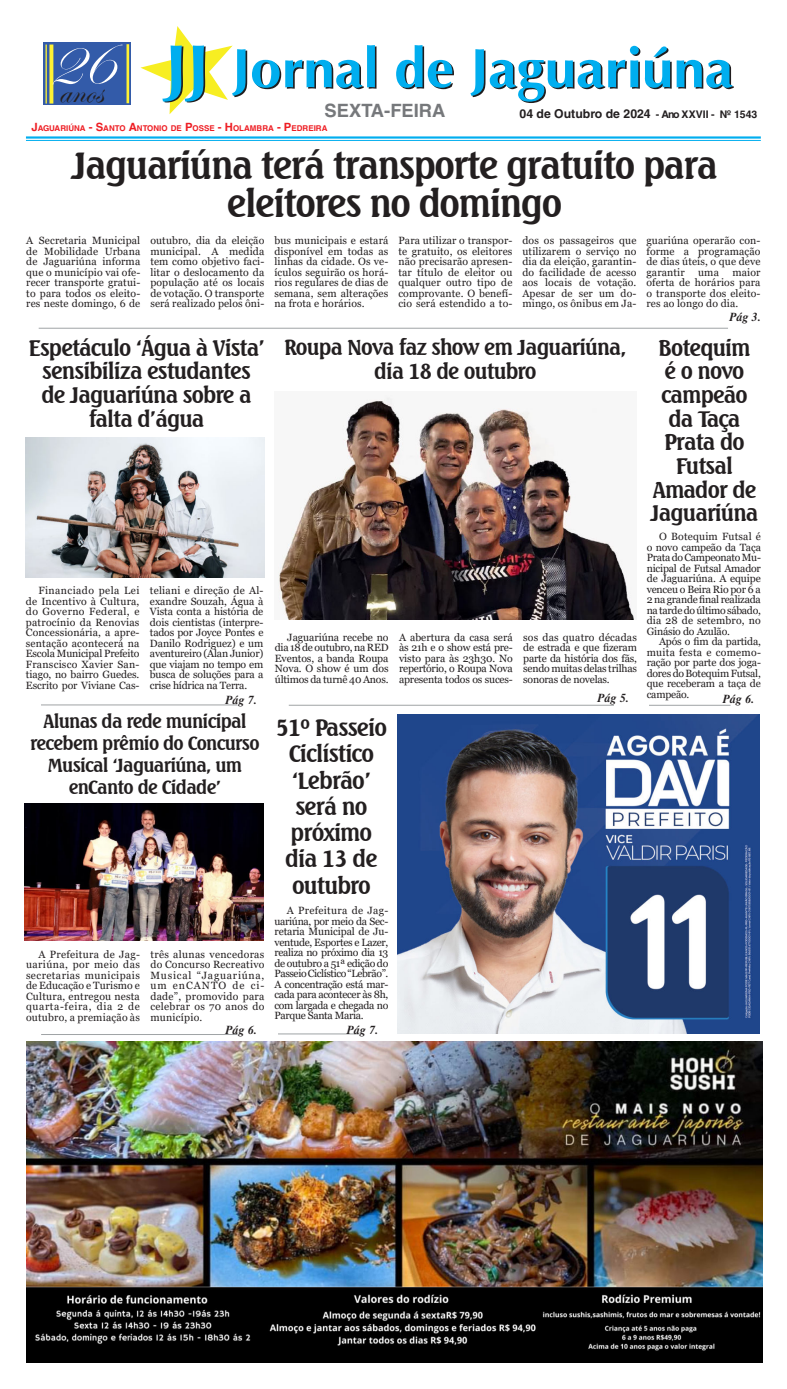
<style>
.page{position:relative;width:787px;height:1389px;background:#fff}
.page>*{position:absolute;margin:0;border:0;box-sizing:border-box;transform-origin:0 0}
.t1{font:700 36.75px/37.6px "Seagull BT";letter-spacing:-.04em;color:#231f20;text-align:center}
.t2{font:36.14px "Edwardian Script ITC";color:#231f20}
.t3{font:700 22.75px/26.2px "Seagull BT";letter-spacing:-.04em;color:#231f20;text-align:center}
.t4{font:700 21.88px/23.6px "Seagull BT";letter-spacing:-.04em;color:#231f20;text-align:center}
.t5{font:700 21px/23.6px "Seagull BT";letter-spacing:-.04em;color:#231f20;text-align:center}
.t6{font:700 18.38px/21.9px "Seagull BT";letter-spacing:-.04em;color:#231f20;text-align:center}
.t7{font:700 18.38px "Helvetica";color:#76787b}
.t8{font:700 12.25px "Helvetica";color:#231f20}
.t9{font:italic 700 12.25px "Times";letter-spacing:.02em;color:#231f20;scale:.95 1}
.t10{font:10.5px/10.5px "Georgia";letter-spacing:.01em;color:#231f20;text-align:justify}
.t11{font:700 7.96px "Helvetica";color:#ee1d23}
.s1{font-size:10.5px}
.s2{font-size:11.38px}
</style>
<div class="page">
<svg style="left:140px;top:26px;width:593px;height:88px"></svg>
<hr style="left:26px;top:136px;width:734px;height:3px;background:#00aeef">
<hr style="left:26px;top:140px;width:734px;height:1px;background:#00aeef">
<div style="left:44px;top:43px;width:87px;height:62px;background:#335ba9"></div>
<svg style="left:49px;top:45px;width:4px;height:59px"></svg>
<hr style="left:45px;top:45px;width:2px;height:59px;background:#fef233">
<hr style="left:126px;top:44px;width:3px;height:59px;background:#fef233">
<hr style="left:39px;top:328px;width:688px;height:1px;background:#9fa3a5">
<hr style="left:289px;top:705px;width:324px;height:1px;background:#9fa3a5">
<hr style="left:648px;top:705px;width:82px;height:1px;background:#9fa3a5">
<hr style="left:278px;top:1034px;width:81px;height:1px;background:#9fa3a5">
<hr style="left:41px;top:1034px;width:196px;height:1px;background:#9fa3a5">
<hr style="left:41px;top:705px;width:196px;height:1px;background:#9fa3a5">
<img style="left:397px;top:714px;width:361px;height:320px">
<img style="left:27px;top:1041px;width:735px;height:322px">
<img style="left:278px;top:397px;width:357px;height:223px">
<img style="left:26px;top:438px;width:239px;height:140px">
<img style="left:25px;top:803px;width:238px;height:138px">
<h2 class="t2" style="left:47px;top:69px;width:65px"><sup>26</sup>anos</h2>
<h3 class="t7" style="left:324px;top:100px;width:122px">SEXTA-FEIRA</h3>
<p class="t8" style="left:519px;top:106px;width:239px">04 de Outubro de 2024 <span class="s1">- Ano XXVII - Nº 1543</span></p>
<p class="t11" style="left:31px;top:124px;width:297px"><span class="s2">J</span>AGUARIÚNA <span class="s2">- S</span>ANTO <span class="s2">A</span>NTONIO DE <span class="s2">P</span>OSSE <span class="s2">- H</span>OLAMBRA <span class="s2">- P</span>EDREIRA</p>
<h1 class="t1" style="left:71px;top:150px;width:647px">Jaguariúna terá transporte gratuito para eleitores no domingo</h1>
<p class="t10" style="left:26px;top:235px;width:115px">A Secretaria Municipal de Mobilidade Urbana de Jaguariúna informa que o município vai ofe&shy;recer transporte gratui&shy;to para todos os eleito&shy;res neste domingo, 6 de</p>
<p class="t10" style="left:150px;top:235px;width:115px">outubro, dia da eleição municipal. A medida tem como objetivo faci&shy;litar o deslocamento da população até os locais de votação. O transporte será realizado pelos ôni-</p>
<p class="t10" style="left:274px;top:235px;width:115px">bus municipais e estará disponível em todas as linhas da cidade. Os ve&shy;ículos seguirão os horá&shy;rios regulares de dias de semana, sem alterações na frota e horários.</p>
<p class="t10" style="left:398px;top:235px;width:115px">Para utilizar o transpor&shy;te gratuito, os eleitores não precisarão apresen&shy;tar título de eleitor ou qualquer outro tipo de comprovante. O benefí&shy;cio será estendido a to-</p>
<p class="t10" style="left:522px;top:235px;width:115px">dos os passageiros que utilizarem o serviço no dia da eleição, garantin&shy;do facilidade de acesso aos locais de votação.<br>Apesar de ser um do&shy;mingo, os ônibus em Ja-</p>
<p class="t10" style="left:646px;top:235px;width:115px">guariúna operarão con&shy;forme a programação de dias úteis, o que deve garantir</p>
<p class="t10" style="left:646px;top:267px;width:115px;text-indent:86px">maior oferta de horários para o transporte dos eleito&shy;res ao longo do dia.</p>
<p class="t10" style="left:698px;top:267px;width:22px">uma</p>
<h3 class="t4" style="left:28px;top:338px;width:238px">Espetáculo ‘Água à Vista’ sensibiliza estudantes de Jaguariúna sobre a falta d’água</h3>
<p class="t10" style="left:26px;top:585px;width:115px;text-indent:12px">Financiado pela Lei de Incentivo à Cultura, do Governo Federal, e patrocínio da Renovias Concessionária, a apre&shy;sentação acontecerá na Escola Municipal Prefeito Franscisco Xavier San&shy;tiago, no bairro Guedes.<br>Escrito por Viviane Cas-</p>
<p class="t10" style="left:150px;top:585px;width:115px">teliani e direção de Al&shy;exandre Souzah, Água à Vista conta a história de dois cientistas (interpre&shy;tados por Joyce Pontes e Danilo Rodriguez) e um aventureiro (Alan Junior) que viajam no tempo em busca de soluções para a crise hídrica na Terra.</p>
<p class="t9" style="left:225px;top:696px;width:35px">Pág 7.</p>
<h3 class="t6" style="left:30px;top:712px;width:231px">Alunas da rede municipal recebem prêmio do Concurso<br>Musical ‘Jaguariúna, um enCanto de Cidade’</h3>
<p class="t10" style="left:26px;top:949px;width:115px;text-indent:12px">A Prefeitura de Jag&shy;uariúna, por meio das secretarias municipais de Educação e Turismo e Cultura, entregou nesta quarta-feira, dia 2 de outubro, a premiação às</p>
<p class="t10" style="left:150px;top:949px;width:115px">três alunas vencedoras do Concurso Recreativo Musical “Jaguariúna, um enCANTO de ci&shy;dade”, promovido para celebrar os 70 anos do município.</p>
<p class="t9" style="left:225px;top:1025px;width:35px">Pág 6.</p>
<h3 class="t5" style="left:284px;top:337px;width:343px">Roupa Nova faz show em Jaguariúna, dia 18 de outubro</h3>
<p class="t10" style="left:275px;top:632px;width:115px;text-indent:12px">Jaguariúna recebe no dia 18 de outubro, na RED Eventos, a banda Roupa Nova. O show é um dos últimos da turnê 40 Anos.</p>
<p class="t10" style="left:399px;top:632px;width:115px">A abertura da casa será às 21h e o show está pre&shy;visto para às 23h30. No repertório, o Roupa Nova apresenta todos os suces-</p>
<p class="t10" style="left:523px;top:632px;width:115px">sos das quatro décadas de estrada e que 昀椀zeram parte da história dos fãs, sendo muitas delas trilhas sonoras de novelas.</p>
<h3 class="t3" style="left:276px;top:716px;width:113px">51º Passeio<br>Ciclístico ‘Lebrão’ será no próximo dia 13 de outubro</h3>
<p class="t9" style="left:597px;top:693px;width:35px">Pág 5.</p>
<p class="t10" style="left:274px;top:905px;width:115px;text-indent:12px">A Prefeitura de Jag&shy;uariúna, por meio da Sec&shy;retaria Municipal de Ju&shy;ventude, Esportes e Lazer, realiza no próximo dia 13 de outubro a 51ª edição do Passeio Ciclístico “Lebrão”.<br>A concentração está mar&shy;cada para acontecer às 8h, com largada e chegada no Parque Santa Maria.</p>
<p class="t9" style="left:347px;top:1025px;width:35px">Pág 7.</p>
<p class="t9" style="left:729px;top:313px;width:35px">Pág 3.</p>
<h3 class="t4" style="left:650px;top:338px;width:109px">Botequim é o novo campeão da Taça<br>Prata do<br>Futsal<br>Amador de<br>Jaguariúna</h3>
<p class="t10" style="left:646px;top:532px;width:116px;text-indent:12px">O Botequim Futsal é o novo campeão da Taça Prata do Campeonato Mu&shy;nicipal de Futsal Amador de Jaguariúna. A equipe venceu o Beira Rio por 6 a 2 na grande 昀椀nal realizada na tarde do último sábado, dia 28 de setembro, no Ginásio do Azulão.</p>
<p class="t10" style="left:646px;top:637px;width:116px;text-indent:12px">Após o 昀椀m da partida, muita festa e comemo&shy;ração por parte dos joga&shy;dores do Botequim Futsal, que receberam a taça de campeão.</p>
<p class="t9" style="left:722px;top:695px;width:35px">Pág 6.</p>
</div>
